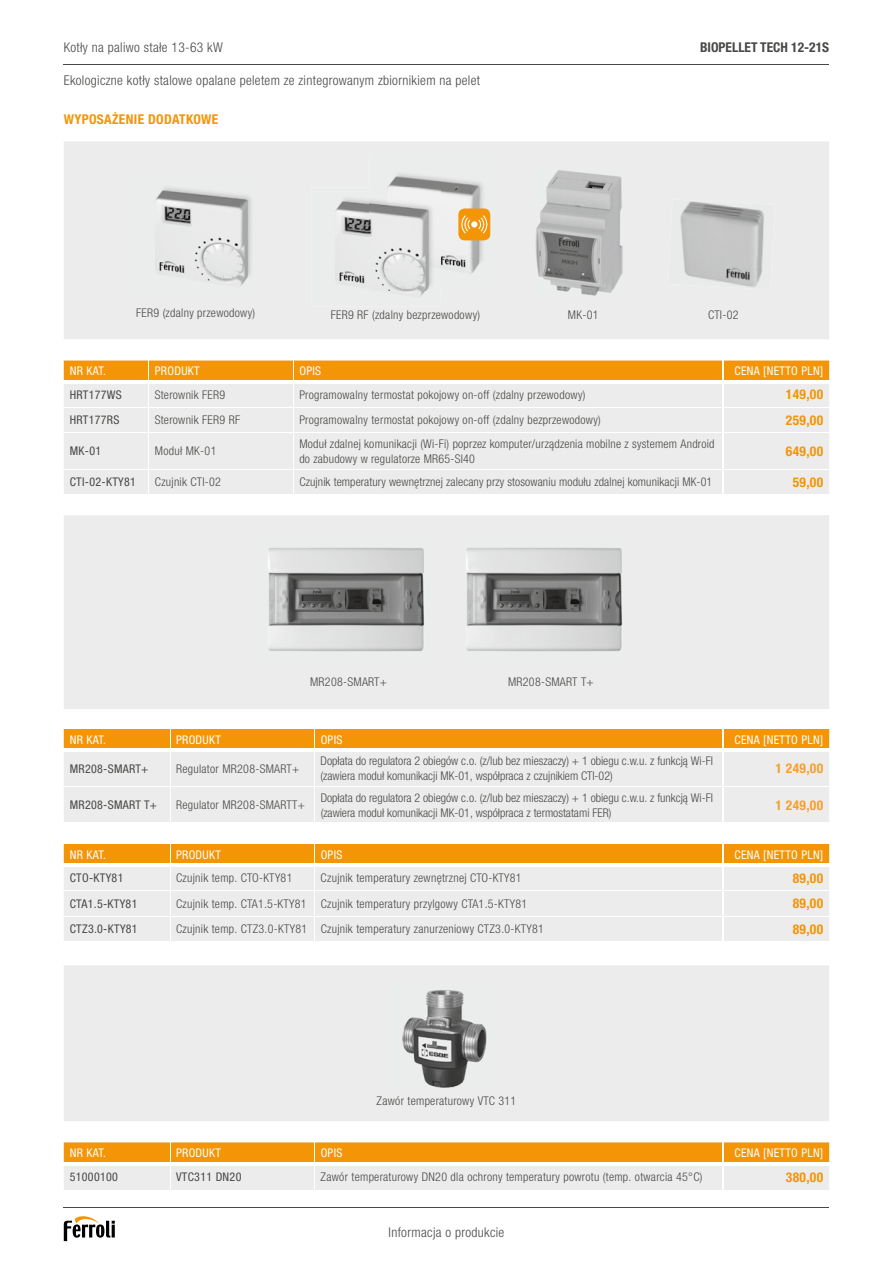
<style>
.page{position:relative;width:893px;height:1263px;background:#fff}
.page>*{position:absolute;margin:0;border:0;box-sizing:border-box;transform-origin:0 0}
.t1{font:300 condensed 13.5px "Helvetica Neue LTW1 G";letter-spacing:.025em;color:#484846}
.t2{font:700 condensed 13.5px "Helvetica Neue LTW1 G";letter-spacing:.025em;color:#f39507}
.t3{font:700 condensed 13.5px "Helvetica Neue LTW1 G";color:#484846}
.t4{font:700 condensed 13.5px "Helvetica Neue LTW1 G";letter-spacing:.025em;color:#f6a02f}
.t5{font:300 condensed 12px/15px "Helvetica Neue LTW1 G";letter-spacing:.02em;color:#484846}
.t6{font:300 condensed 12px/15px "Helvetica Neue LTW1 G";color:#484846}
.t7{font:condensed 12px "Helvetica Neue LTW1 G";letter-spacing:.025em;color:#fff}
.t8{font:condensed 12px "Helvetica Neue LTW1 G";letter-spacing:.025em;color:#484846}
</style>
<div class="page">
<div style="left:64px;top:141px;width:765px;height:198px;background:#ececec"></div>
<hr style="left:64px;top:1207px;width:765px;height:1px;background:#484846">
<svg style="left:64px;top:1216px;width:51px;height:25px"></svg>
<hr style="left:64px;top:64px;width:765px;height:1px;background:#484846">
<div style="left:64px;top:515px;width:765px;height:194px;background:#ececec"></div>
<div style="left:64px;top:433px;width:765px;height:61px;background:#ececec"></div>
<hr style="left:293px;top:433px;width:1px;height:36px;background:#fff">
<svg style="left:293px;top:470px;width:1px;height:24px"></svg>
<hr style="left:64px;top:469px;width:85px;height:1px;background:#fff">
<hr style="left:149px;top:469px;width:144px;height:1px;background:#fff">
<hr style="left:293px;top:469px;width:429px;height:1px;background:#fff">
<hr style="left:724px;top:469px;width:105px;height:1px;background:#fff">
<hr style="left:722px;top:433px;width:2px;height:36px;background:#fff">
<hr style="left:722px;top:469px;width:2px;height:25px;background:#fff">
<svg style="left:64px;top:361px;width:765px;height:71px;background:#eed3ab"></svg>
<hr style="left:148px;top:433px;width:1px;height:36px;background:#fff">
<svg style="left:148px;top:470px;width:1px;height:24px"></svg>
<hr style="left:64px;top:380px;width:85px;height:3px;background:#fff">
<hr style="left:149px;top:380px;width:144px;height:3px;background:#fff">
<hr style="left:293px;top:380px;width:430px;height:3px;background:#fff">
<hr style="left:723px;top:380px;width:106px;height:3px;background:#fff">
<hr style="left:64px;top:407px;width:85px;height:1px;background:#fff">
<hr style="left:149px;top:407px;width:144px;height:1px;background:#fff">
<hr style="left:293px;top:407px;width:430px;height:1px;background:#fff">
<hr style="left:723px;top:407px;width:106px;height:1px;background:#fff">
<div style="left:64px;top:752px;width:765px;height:70px;background:#ececec"></div>
<hr style="left:314px;top:752px;width:1px;height:34px;background:#fff">
<hr style="left:314px;top:787px;width:1px;height:35px;background:#fff">
<hr style="left:64px;top:786px;width:106px;height:1px;background:#fff">
<hr style="left:170px;top:786px;width:145px;height:1px;background:#fff">
<hr style="left:315px;top:786px;width:407px;height:1px;background:#fff">
<hr style="left:724px;top:786px;width:105px;height:1px;background:#fff">
<hr style="left:722px;top:752px;width:2px;height:34px;background:#fff">
<hr style="left:722px;top:786px;width:2px;height:36px;background:#fff">
<div style="left:64px;top:729px;width:765px;height:19px;background:#f39507"></div>
<hr style="left:170px;top:752px;width:1px;height:34px;background:#fff">
<hr style="left:170px;top:787px;width:1px;height:35px;background:#fff">
<img style="left:369px;top:153px;width:130px;height:138px">
<img style="left:311px;top:187px;width:130px;height:119px">
<img style="left:369px;top:187px;width:72px;height:104px">
<img style="left:131px;top:177px;width:129px;height:119px">
<div style="left:458px;top:208px;width:32px;height:32px;background:#f39507;border-radius:6px"></div>
<svg style="left:478px;top:215px;width:9px;height:19px"></svg>
<svg style="left:461px;top:215px;width:9px;height:19px"></svg>
<div style="left:471px;top:221px;width:6px;height:7px;background:#fff;border-radius:50%"></div>
<div style="left:64px;top:965px;width:765px;height:156px;background:#ececec"></div>
<svg style="left:64px;top:1142px;width:765px;height:48px;background:#efc789"></svg>
<hr style="left:64px;top:1162px;width:106px;height:3px;background:#fff">
<hr style="left:170px;top:1162px;width:145px;height:3px;background:#fff">
<hr style="left:315px;top:1162px;width:408px;height:3px;background:#fff">
<hr style="left:723px;top:1162px;width:106px;height:3px;background:#fff">
<img style="left:391px;top:983px;width:108px;height:107px">
<img style="left:260px;top:537px;width:172px;height:128px">
<img style="left:458px;top:537px;width:171px;height:128px">
<img style="left:535px;top:168px;width:88px;height:127px">
<img style="left:668px;top:199px;width:107px;height:90px">
<svg style="left:64px;top:844px;width:765px;height:97px;background:#eedbbe"></svg>
<hr style="left:64px;top:864px;width:106px;height:3px;background:#fff">
<hr style="left:170px;top:864px;width:145px;height:3px;background:#fff">
<hr style="left:315px;top:864px;width:408px;height:3px;background:#fff">
<hr style="left:723px;top:864px;width:106px;height:3px;background:#fff">
<p class="t1" style="left:64px;top:40px;width:161px">Kotły na paliwo stałe 13-63 kW</p>
<p class="t1" style="left:64px;top:72px;width:418px">Ekologiczne kotły stalowe opalane peletem ze zintegrowanym zbiornikiem na pelet</p>
<p class="t2" style="left:64px;top:112px;width:156px">WYPOSAŻENIE DODATKOWE</p>
<p class="t3" style="left:700px;top:39px;width:131px">BIOPELLET TECH 12-21S</p>
<p class="t5" style="left:136px;top:305px;width:121px">FER9 (zdalny przewodowy)</p>
<p class="t5" style="left:331px;top:307px;width:151px">FER9 RF (zdalny bezprzewodowy)</p>
<p class="t5" style="left:568px;top:307px;width:32px">MK-01</p>
<p class="t5" style="left:708px;top:307px;width:32px">CTI-02</p>
<p class="t7" style="left:70px;top:364px;width:38px">NR KAT.</p>
<p class="t7" style="left:155px;top:364px;width:46px">PRODUKT</p>
<p class="t7" style="left:299px;top:364px;width:23px">OPIS</p>
<p class="t7" style="left:734px;top:364px;width:90px">CENA [NETTO PLN]</p>
<p class="t8" style="left:70px;top:387px;width:54px">HRT177WS</p>
<p class="t5" style="left:155px;top:387px;width:72px">Sterownik FER9</p>
<p class="t5" style="left:299px;top:387px;width:288px">Programowalny termostat pokojowy on-off (zdalny przewodowy)</p>
<p class="t2" style="left:786px;top:386px;width:39px">149,00</p>
<p class="t8" style="left:70px;top:413px;width:51px">HRT177RS</p>
<p class="t5" style="left:155px;top:413px;width:87px">Sterownik FER9 RF</p>
<p class="t5" style="left:299px;top:413px;width:303px">Programowalny termostat pokojowy on-off (zdalny bezprzewodowy)</p>
<p class="t2" style="left:786px;top:412px;width:39px">259,00</p>
<p class="t8" style="left:70px;top:444px;width:33px">MK-01</p>
<p class="t5" style="left:155px;top:444px;width:63px">Moduł MK-01</p>
<p class="t5" style="left:299px;top:436px;width:417px">Moduł zdalnej komunikacji (Wi-Fi) poprzez komputer/urządzenia mobilne z systemem Android do zabudowy w regulatorze MR65-SI40</p>
<p class="t2" style="left:786px;top:443px;width:39px">649,00</p>
<p class="t8" style="left:70px;top:475px;width:68px">CTI-02-KTY81</p>
<p class="t5" style="left:155px;top:475px;width:68px">Czujnik CTI-02</p>
<p class="t5" style="left:299px;top:475px;width:414px">Czujnik temperatury wewnętrznej zalecany przy stosowaniu modułu zdalnej komunikacji MK-01</p>
<p class="t2" style="left:793px;top:474px;width:32px">59,00</p>
<p class="t5" style="left:310px;top:675px;width:78px">MR208-SMART+</p>
<p class="t5" style="left:508px;top:675px;width:87px">MR208-SMART T+</p>
<p class="t7" style="left:70px;top:733px;width:38px">NR KAT.</p>
<p class="t7" style="left:176px;top:733px;width:46px">PRODUKT</p>
<p class="t7" style="left:321px;top:733px;width:23px">OPIS</p>
<p class="t7" style="left:734px;top:733px;width:90px">CENA [NETTO PLN]</p>
<p class="t8" style="left:70px;top:761px;width:80px">MR208-SMART+</p>
<p class="t5" style="left:176px;top:761px;width:125px">Regulator MR208-SMART+</p>
<p class="t6" style="left:321px;top:753px;width:394px">Dopłata do regulatora 2 obiegów c.o. (z/lub bez mieszaczy) + 1 obiegu c.w.u. z funkcją Wi-FI (zawiera moduł komunikacji MK-01, współpraca z czujnikiem CTI-02)</p>
<p class="t4" style="left:775px;top:760px;width:49px">1 249,00</p>
<p class="t8" style="left:70px;top:798px;width:89px">MR208-SMART T+</p>
<p class="t5" style="left:176px;top:797px;width:130px">Regulator MR208-SMARTT+</p>
<p class="t6" style="left:321px;top:790px;width:394px">Dopłata do regulatora 2 obiegów c.o. (z/lub bez mieszaczy) + 1 obiegu c.w.u. z funkcją Wi-FI (zawiera moduł komunikacji MK-01, współpraca z termostatami FER)</p>
<p class="t4" style="left:775px;top:797px;width:49px">1 249,00</p>
<p class="t7" style="left:70px;top:848px;width:38px">NR KAT.</p>
<p class="t7" style="left:176px;top:848px;width:46px">PRODUKT</p>
<p class="t7" style="left:321px;top:848px;width:23px">OPIS</p>
<p class="t7" style="left:734px;top:848px;width:90px">CENA [NETTO PLN]</p>
<p class="t8" style="left:70px;top:871px;width:55px">CTO-KTY81</p>
<p class="t5" style="left:176px;top:871px;width:118px">Czujnik temp. CTO-KTY81</p>
<p class="t5" style="left:321px;top:871px;width:203px">Czujnik temperatury zewnętrznej CTO-KTY81</p>
<p class="t2" style="left:793px;top:870px;width:32px">89,00</p>
<p class="t8" style="left:70px;top:896px;width:69px">CTA1.5-KTY81</p>
<p class="t5" style="left:176px;top:896px;width:353px">Czujnik temp. CTA1.5-KTY81 Czujnik temperatury przylgowy CTA1.5-KTY81</p>
<p class="t2" style="left:793px;top:895px;width:32px">89,00</p>
<p class="t8" style="left:70px;top:922px;width:69px">CTZ3.0-KTY81</p>
<p class="t5" style="left:176px;top:922px;width:369px">Czujnik temp. CTZ3.0-KTY81 Czujnik temperatury zanurzeniowy CTZ3.0-KTY81</p>
<p class="t2" style="left:793px;top:921px;width:32px">89,00</p>
<p class="t5" style="left:377px;top:1093px;width:141px">Zawór temperaturowy VTC 311</p>
<p class="t7" style="left:70px;top:1146px;width:38px">NR KAT.</p>
<p class="t7" style="left:176px;top:1146px;width:46px">PRODUKT</p>
<p class="t7" style="left:321px;top:1146px;width:23px">OPIS</p>
<p class="t7" style="left:734px;top:1146px;width:90px">CENA [NETTO PLN]</p>
<p class="t8" style="left:70px;top:1170px;width:50px">51000100</p>
<p class="t8" style="left:176px;top:1170px;width:67px">VTC311 DN20</p>
<p class="t5" style="left:321px;top:1170px;width:383px">Zawór temperaturowy DN20 dla ochrony temperatury powrotu (temp. otwarcia 45°C)</p>
<p class="t2" style="left:786px;top:1169px;width:39px">380,00</p>
<p class="t1" style="left:360px;top:1225px;width:174px">Cennik 2018 – technika grzewcza</p>
<p class="t1" style="left:389px;top:1225px;width:117px">Informacja o produkcie</p>
</div>
